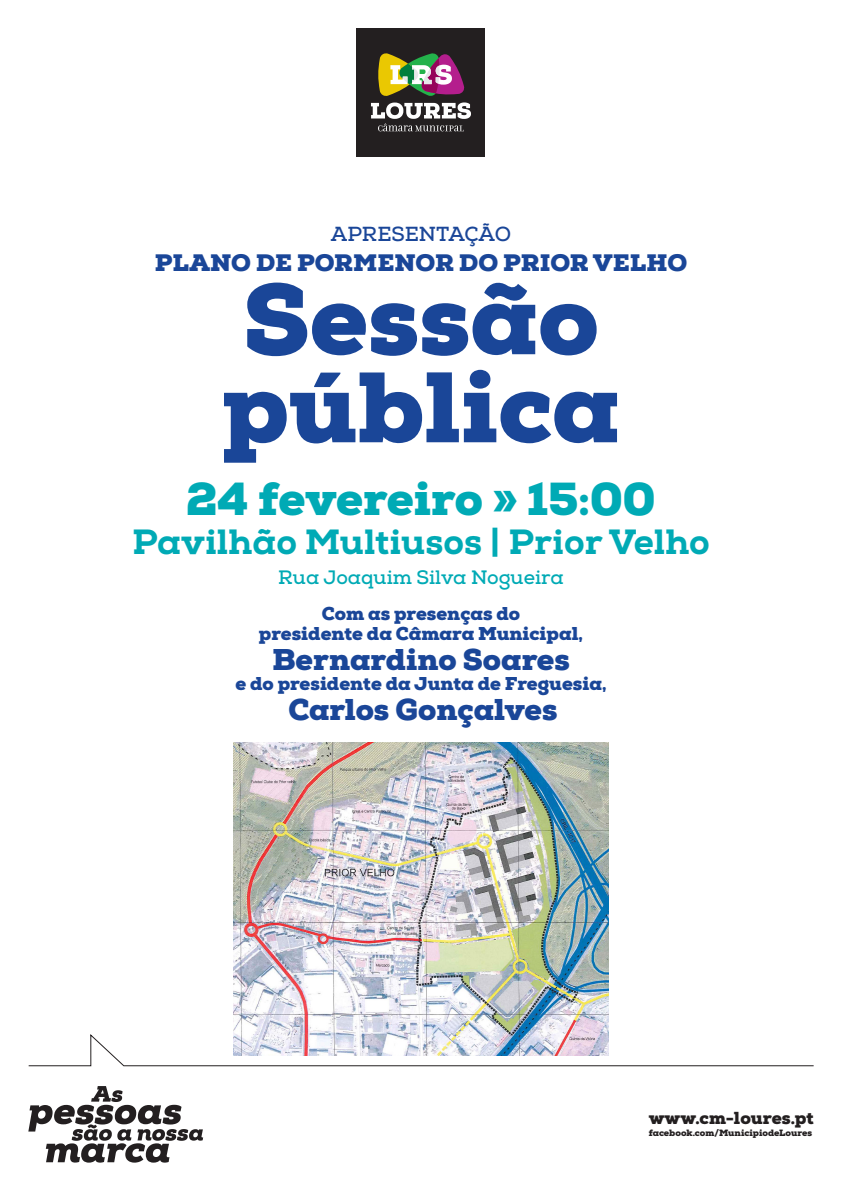
<style>
.page{position:relative;width:842px;height:1191px;background:#fff}
.page>*{position:absolute;margin:0;border:0;box-sizing:border-box;transform-origin:0 0}
.t1{font:900 99.6px "Nexa Slab";color:#1a4698}
.t2{font:900 46.3px "Nexa Slab";color:#00aab5}
.t3{font:800 35px "Nexa Slab";color:#00aab5}
.t4{font:900 30px "Nexa Slab";color:#1a4698}
.t5{font:900 23.8px "Nexa Slab";color:#1a4698}
.t6{font:700 20.3px "Nexa Slab";color:#1a4698}
.t7{font:700 19.4px "Nexa Slab";color:#00aab5}
.t8{font:900 18.6px "Nexa Slab";color:#1a4698}
.t9{font:900 17.3px "Nexa Slab";color:#231f20}
.t10{font:900 9.2px "Nexa Slab";color:#231f20}
</style>
<div class="page">
<svg style="left:28px;top:1033px;width:786px;height:33px"></svg>
<svg style="left:28px;top:1086px;width:175px;height:76px"></svg>
<div style="left:357px;top:28px;width:128px;height:128px;background:#231f20"></div>
<svg style="left:371px;top:102px;width:100px;height:29px"></svg>
<svg style="left:378px;top:53px;width:86px;height:43px"></svg>
<img style="left:234px;top:742px;width:374px;height:313px">
<p class="t6" style="left:331px;top:222px;width:182px">APRESENTAÇÃO</p>
<p class="t5" style="left:155px;top:248px;width:534px">PLANO DE PORMENOR DO PRIOR VELHO</p>
<p class="t1" style="left:243px;top:256px;width:357px">Sessão</p>
<p class="t1" style="left:222px;top:344px;width:399px">pública</p>
<p class="t2" style="left:187px;top:469px;width:470px">24 fevereiro » 15:00</p>
<p class="t3" style="left:132px;top:520px;width:579px">Pavilhão Multiusos | Prior Velho</p>
<p class="t7" style="left:278px;top:566px;width:287px">Rua Joaquim Silva Nogueira</p>
<p class="t8" style="left:322px;top:601px;width:200px">Com as presenças do</p>
<p class="t8" style="left:259px;top:621px;width:325px">presidente da Câmara Municipal,</p>
<p class="t4" style="left:272px;top:640px;width:299px">Bernardino Soares</p>
<p class="t8" style="left:236px;top:671px;width:372px">e do presidente da Junta de Freguesia,</p>
<p class="t4" style="left:288px;top:690px;width:271px">Carlos Gonçalves</p>
<p class="t9" style="left:649px;top:1107px;width:166px">www.cm-loures.pt</p>
<p class="t10" style="left:649px;top:1127px;width:165px">facebook.com/MunicipiodeLoures</p>
</div>
